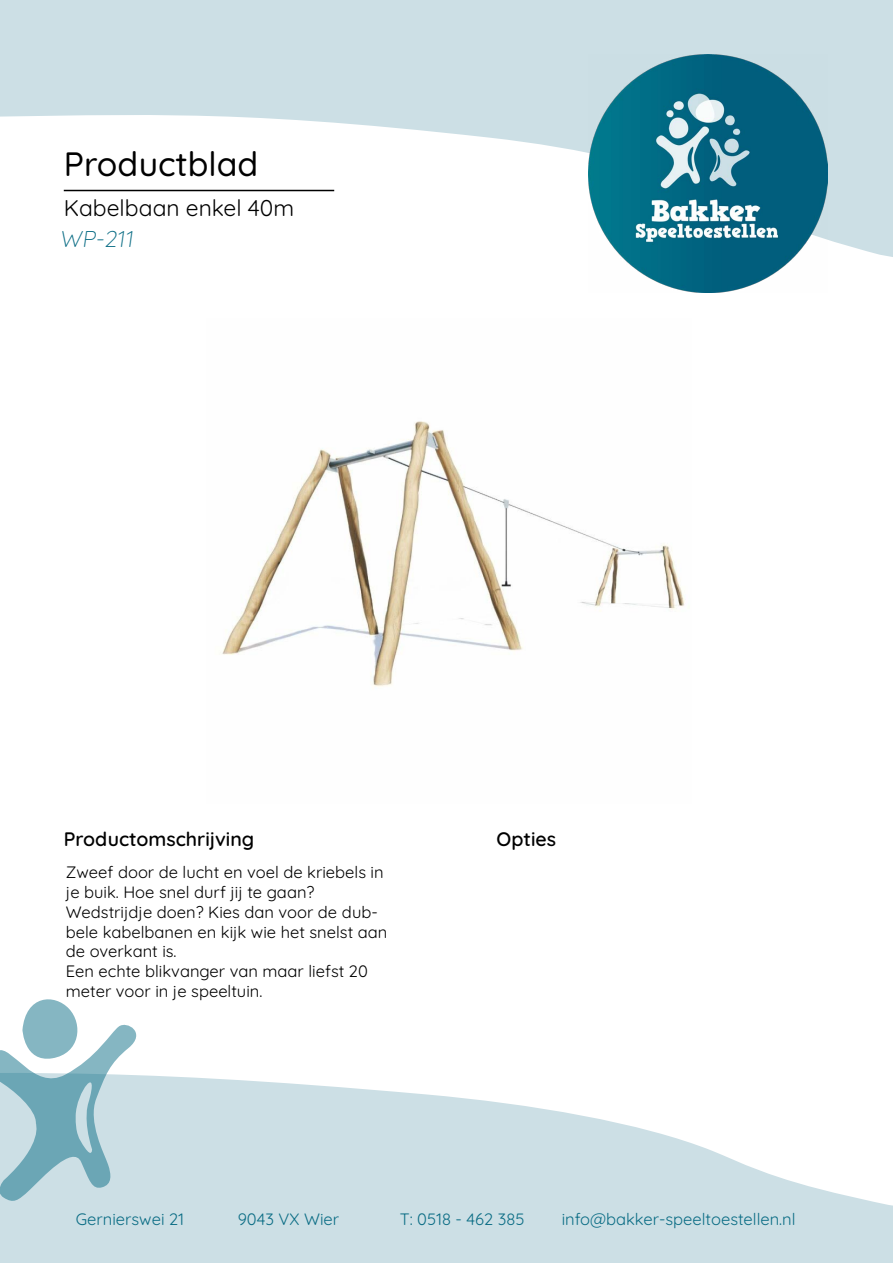
<style>
.page{position:relative;width:893px;height:1263px;background:#fff}
.page>*{position:absolute;margin:0;border:0;box-sizing:border-box;transform-origin:0 0}
.t1{font:500 33.75px "Quicksand";color:#000}
.t2{font:22.8px "Quicksand";color:#000}
.t3{font:300 22.8px "Quicksand";color:#0b6d85}
.t4{font:600 19.5px "Quicksand";color:#000}
.t5{font:16.5px/19.8px "Quicksand";color:#000}
.t6{font:16.5px "Quicksand";color:#0b6d85}
</style>
<div class="page">
<svg style="left:0;top:0;width:893px;height:257px;fill:#ccdfe5"></svg>
<img style="left:589px;top:54px;width:238px;height:238px">
<svg style="left:0;top:1075px;width:893px;height:188px;fill:#ccdfe5"></svg>
<svg style="left:0;top:999px;width:136px;height:202px"></svg>
<hr style="left:64px;top:190px;width:270px;height:1px;background:#000">
<img style="left:222px;top:421px;width:463px;height:266px">
<h1 class="t1" style="left:64px;top:138px;width:196px">Productblad</h1>
<h2 class="t2" style="left:64px;top:191px;width:232px">Kabelbaan enkel 40m</h2>
<h2 class="t3" style="left:60px;top:221px;width:79px">WP-211</h2>
<p class="t4" style="left:64px;top:823px;width:192px">Productomschrijving</p>
<p class="t4" style="left:497px;top:823px;width:61px">Opties</p>
<p class="t5" style="left:66px;top:861px;width:323px">Zweef door de lucht en voel de kriebels in je buik. Hoe snel durf jij te gaan?<br>Wedstrijdje doen? Kies dan voor de dub&shy;bele kabelbanen en kijk wie het snelst aan de overkant is.<br>Een echte blikvanger van maar liefst 20 meter voor in je speeltuin.</p>
<p class="t6" style="left:76px;top:1207px;width:110px">Gernierswei 21</p>
<p class="t6" style="left:238px;top:1207px;width:103px">9043 VX Wier</p>
<p class="t6" style="left:400px;top:1207px;width:126px">T: 0518 - 462 385</p>
<p class="t6" style="left:562px;top:1207px;width:235px">info@bakker-speeltoestellen.nl</p>
</div>
